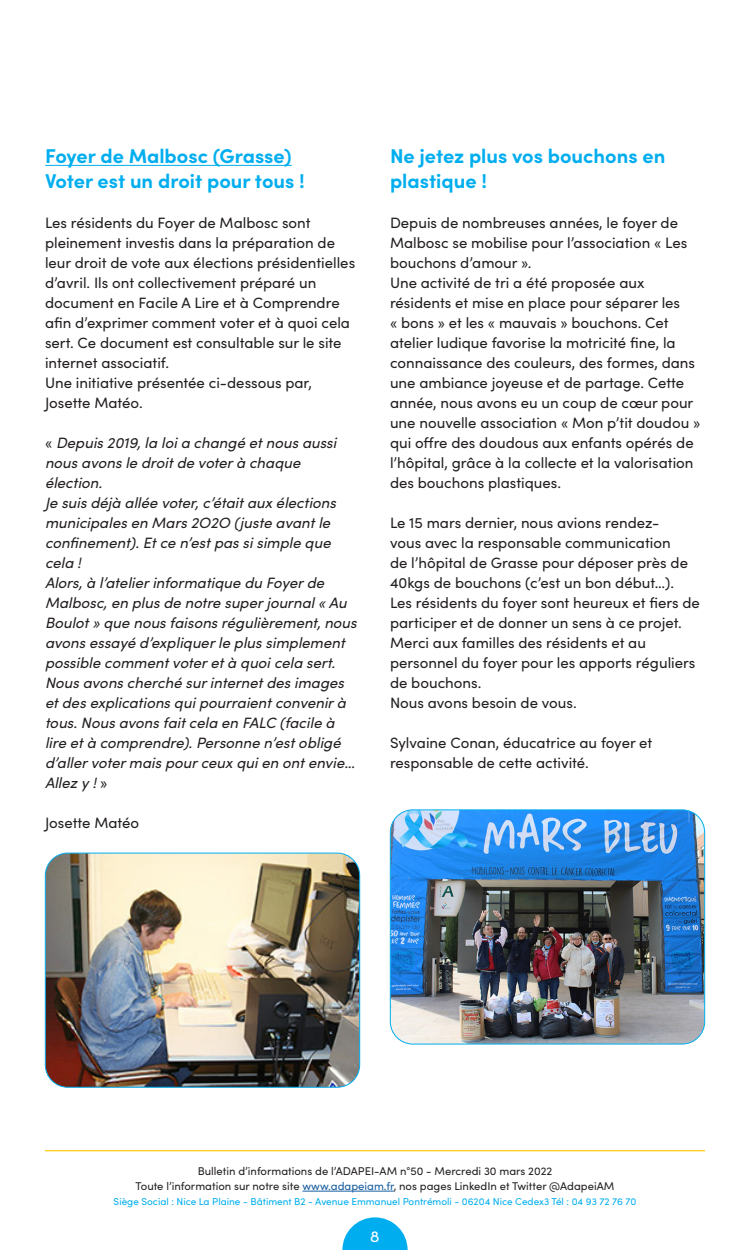
<style>
.page{position:relative;width:750px;height:1250px;background:#fff}
.page>*{position:absolute;margin:0;border:0;box-sizing:border-box;transform-origin:0 0}
.Style_de_paragraphe{font:700 20px/25px "Sofia Pro";color:#00aeef}
.t1{font:16px "Sofia Pro";color:#fff}
.Style_de_paragraphe-2{font:15px/20px "Sofia Pro";color:#231f20}
.Style_de_paragraphe-3{font:italic 15px/20px "Sofia Pro";color:#231f20}
.t2{font:11.25px/15px "Sofia Pro";color:#231f20;text-align:center}
.t3{font:10px "Sofia Pro";color:#00aeef}
.s1{font-style:normal}
.s2{color:#175d9e}
</style>
<div class="page">
<svg style="left:342px;top:1217px;width:66px;height:33px"></svg>
<hr style="left:302px;top:1191px;width:92px;height:1px;background:#175d9e">
<hr style="left:45px;top:1150px;width:660px;height:1px;background:#feca0a">
<hr style="left:45px;top:165px;width:247px;height:1px;background:#00aeef">
<img style="left:390px;top:810px;width:315px;height:234px">
<div style="left:390px;top:810px;width:315px;height:234px;border:1px solid #00aeef;border-radius:22px"></div>
<img style="left:45px;top:853px;width:315px;height:233px">
<div style="left:45px;top:853px;width:315px;height:235px;border:1px solid #00aeef;border-radius:22px"></div>
<p class="Style_de_paragraphe" style="left:45px;top:142px;width:248px">Foyer de Malbosc (Grasse)</p>
<p class="Style_de_paragraphe" style="left:45px;top:167px;width:261px">Voter est un droit pour tous !</p>
<p class="Style_de_paragraphe-2" style="left:45px;top:212px;width:312px">Les résidents du Foyer de Malbosc sont pleinement investis dans la préparation de leur droit de vote aux élections présidentielles d’avril. Ils ont collectivement préparé un document en Facile A Lire et à Comprendre afin d’exprimer comment voter et à quoi cela sert. Ce document est consultable sur le site internet associatif.</p>
<p class="Style_de_paragraphe-2" style="left:45px;top:372px;width:268px">Une initiative présentée ci-dessous par,<br>Josette Matéo.</p>
<p class="Style_de_paragraphe-3" style="left:45px;top:432px;width:293px"><span class="s1">«</span> Depuis 2019, la loi a changé et nous aussi nous avons le droit de voter à chaque élection.</p>
<p class="Style_de_paragraphe-3" style="left:45px;top:492px;width:293px">Je suis déjà allée voter, c’était aux élections municipales en Mars 2O2O (juste avant le confinement). Et ce n’est pas si simple que cela !</p>
<p class="Style_de_paragraphe-3" style="left:45px;top:572px;width:313px">Alors, à l’atelier informatique du Foyer de Malbosc, en plus de notre super journal « Au Boulot » que nous faisons régulièrement, nous avons essayé d’expliquer le plus simplement possible comment voter et à quoi cela sert.</p>
<p class="Style_de_paragraphe-3" style="left:45px;top:672px;width:311px">Nous avons cherché sur internet des images et des explications qui pourraient convenir à tous. Nous avons fait cela en FALC (facile à lire et à comprendre). Personne n’est obligé d’aller voter mais pour ceux qui en ont envie… Allez y ! <span class="s1">»</span></p>
<p class="Style_de_paragraphe-2" style="left:45px;top:812px;width:96px">Josette Matéo</p>
<p class="Style_de_paragraphe" style="left:390px;top:142px;width:277px">Ne jetez plus vos bouchons en plastique !</p>
<p class="Style_de_paragraphe-2" style="left:390px;top:212px;width:299px">Depuis de nombreuses années, le foyer de<br>Malbosc se mobilise pour l’association « Les bouchons d’amour ».</p>
<p class="Style_de_paragraphe-2" style="left:390px;top:272px;width:292px">Une activité de tri a été proposée aux résidents et mise en place pour séparer les</p>
<p class="Style_de_paragraphe-2" style="left:390px;top:312px;width:312px">« bons » et les « mauvais » bouchons. Cet atelier ludique favorise la motricité fine, la connaissance des couleurs, des formes, dans une ambiance joyeuse et de partage. Cette année, nous avons eu un coup de cœur pour une nouvelle association « Mon p’tit doudou » qui offre des doudous aux enfants opérés de l’hôpital, grâce à la collecte et la valorisation des bouchons plastiques.</p>
<p class="Style_de_paragraphe-2" style="left:390px;top:512px;width:300px">Le 15 mars dernier, nous avions rendez&shy;vous avec la responsable communication de l’hôpital de Grasse pour déposer près de 40kgs de bouchons (c’est un bon début…).</p>
<p class="Style_de_paragraphe-2" style="left:390px;top:592px;width:311px">Les résidents du foyer sont heureux et fiers de participer et de donner un sens à ce projet.</p>
<p class="Style_de_paragraphe-2" style="left:390px;top:632px;width:307px">Merci aux familles des résidents et au personnel du foyer pour les apports réguliers de bouchons.</p>
<p class="Style_de_paragraphe-2" style="left:390px;top:692px;width:188px">Nous avons besoin de vous.</p>
<p class="Style_de_paragraphe-2" style="left:390px;top:732px;width:264px">Sylvaine Conan, éducatrice au foyer et responsable de cette activité.</p>
<p class="t2" style="left:136px;top:1163px;width:480px">Bulletin d’informations de l’ADAPEI-AM n°50 - Mercredi 30 mars 2022<br>Toute l’information sur notre site <span class="s2">www.adapeiam.fr</span>, nos pages LinkedIn et Twitter @AdapeiAM</p>
<p class="t3" style="left:114px;top:1194px;width:524px">Siège Social : Nice La Plaine - Bâtiment B2 - Avenue Emmanuel Pontrémoli - 06204 Nice Cedex3 Tél : 04 93 72 76 70</p>
<p class="t1" style="left:370px;top:1224px;width:11px">8</p>
</div>
